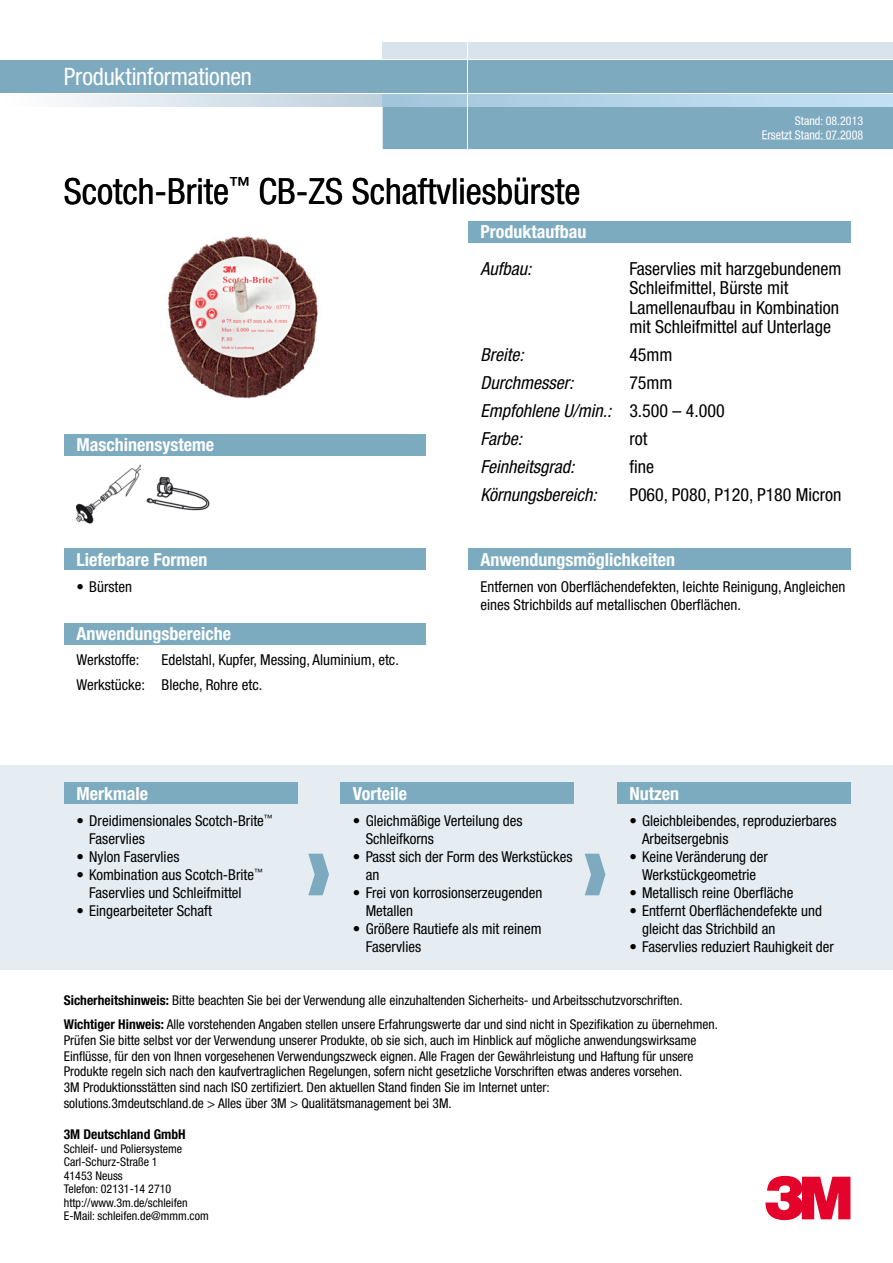
<style>
.page{position:relative;width:893px;height:1263px;background:#fff}
.page>*{position:absolute;margin:0;border:0;box-sizing:border-box;transform-origin:0 0}
.t1{font:condensed 36px "Helvetica Neue LT Pro";color:#000}
.t2{font:condensed 24px "Helvetica Neue LT Pro";letter-spacing:-.005em;color:#fff}
.t3{font:condensed 18px/19.5px "Helvetica Neue LT Pro";color:#000}
.t4{font:700 condensed 18px "Helvetica Neue LT Pro";color:#fff}
.t5{font:italic condensed 18px/28px "Helvetica Neue LT Pro";color:#000}
.t6{font:condensed 15px/18px "Helvetica Neue LT Pro";color:#000}
.t7{font:condensed 13.5px/15.8px "Helvetica Neue LT Pro";color:#000}
.t8{font:700 condensed 13.5px "Helvetica Neue LT Pro";color:#000}
.t9{font:condensed 12px/13.5px "Helvetica Neue LT Pro";color:#000}
.t10{font:condensed 12px/14.4px "Helvetica Neue LT Pro";color:#fff;text-align:right}
.s1{font-style:normal}
.s2{font-weight:700}
</style>
<div class="page">
<div style="left:0;top:60px;width:893px;height:34px;background:#7eaac0"></div>
<div style="left:383px;top:43px;width:510px;height:17px;background:#d9e3eb"></div>
<svg style="left:63px;top:94px;width:320px;height:12px;background:#d8e2ea"></svg>
<div style="left:383px;top:106px;width:510px;height:43px;background:#7eaac0"></div>
<svg style="left:383px;top:94px;width:510px;height:12px;background:#b4d3e7"></svg>
<div style="left:795px;top:116px;width:68px;height:9px;background:#7eaac0"></div>
<div style="left:762px;top:130px;width:101px;height:9px;background:#7eaac0"></div>
<hr style="left:0;top:93px;width:893px;height:1px;background:#fff">
<hr style="left:468px;top:43px;width:1px;height:106px;background:#fff">
<hr style="left:0;top:59px;width:893px;height:1px;background:#fff">
<svg style="left:765px;top:1176px;width:85px;height:44px"></svg>
<div style="left:0;top:765px;width:893px;height:204px;background:#e6edf2"></div>
<svg style="left:308px;top:854px;width:21px;height:41px"></svg>
<svg style="left:585px;top:854px;width:20px;height:41px"></svg>
<img style="left:167px;top:236px;width:151px;height:163px">
<div style="left:468px;top:221px;width:382px;height:21px;background:#7caabf"></div>
<div style="left:64px;top:434px;width:361px;height:21px;background:#7caabf"></div>
<img style="left:77px;top:464px;width:63px;height:60px">
<img style="left:147px;top:476px;width:63px;height:35px">
<div style="left:64px;top:549px;width:361px;height:21px;background:#7caabf"></div>
<div style="left:468px;top:549px;width:382px;height:21px;background:#7caabf"></div>
<div style="left:64px;top:783px;width:234px;height:21px;background:#7caabf"></div>
<div style="left:340px;top:783px;width:234px;height:21px;background:#7caabf"></div>
<div style="left:617px;top:783px;width:233px;height:21px;background:#7caabf"></div>
<div style="left:64px;top:623px;width:361px;height:21px;background:#7caabf"></div>
<h2 class="t2" style="left:64px;top:62px;width:190px">Produktinformationen</h2>
<p class="t10" style="left:762px;top:113px;width:103px">Stand: 08.2013<br>Ersetzt Stand: 07.2008</p>
<h1 class="t1" style="left:64px;top:170px;width:518px">Scotch-Brite<sup>™</sup> CB-ZS Schaftvliesbürste</h1>
<h3 class="t4" style="left:480px;top:221px;width:107px">Produktaufbau</h3>
<h3 class="t5" style="left:480px;top:254px;width:52px">Aufbau:</h3>
<h3 class="t3" style="left:629px;top:258px;width:214px">Faservlies mit harzgebundenem<br>Schleifmittel, Bürste mit<br>Lamellenaufbau in Kombination mit Schleifmittel auf Unterlage</h3>
<h3 class="t5" style="left:480px;top:341px;width:45px">Breite:</h3>
<h3 class="t3" style="left:629px;top:345px;width:45px">45mm</h3>
<h3 class="t5" style="left:480px;top:369px;width:94px">Durchmesser:</h3>
<h3 class="t5" style="left:480px;top:369px;width:246px;text-indent:149px"><span class="s1">75mm<br></span>Empfohlene U/min.: <span class="s1">3.500 – 4.000<br></span>Farbe:</h3>
<h3 class="t3" style="left:629px;top:429px;width:19px">rot</h3>
<h3 class="t4" style="left:77px;top:434px;width:139px">Maschinensysteme</h3>
<h3 class="t4" style="left:77px;top:548px;width:132px">Lieferbare Formen</h3>
<p class="t6" style="left:77px;top:578px;width:57px">• Bürsten</p>
<h3 class="t4" style="left:77px;top:623px;width:156px">Anwendungsbereiche</h3>
<p class="t6" style="left:77px;top:651px;width:64px">Werkstoffe:</p>
<p class="t6" style="left:77px;top:647px;width:324px;line-height:25px;text-indent:85px">Edelstahl, Kupfer, Messing, Aluminium, etc.<br>Werkstücke: Bleche, Rohre etc.</p>
<h3 class="t5" style="left:480px;top:453px;width:95px">Feinheitsgrad:</h3>
<h3 class="t3" style="left:629px;top:457px;width:26px">fine</h3>
<h3 class="t5" style="left:480px;top:481px;width:118px">Körnungsbereich:</h3>
<h3 class="t3" style="left:629px;top:485px;width:214px">P060, P080, P120, P180 Micron</h3>
<h3 class="t4" style="left:480px;top:548px;width:196px">Anwendungsmöglichkeiten</h3>
<p class="t6" style="left:480px;top:578px;width:366px">Entfernen von Oberflächendefekten, leichte Reinigung, Angleichen eines Strichbilds auf metallischen Oberflächen.</p>
<h3 class="t4" style="left:77px;top:782px;width:73px">Merkmale</h3>
<p class="t6" style="left:89px;top:812px;width:185px;text-indent:-13px">• Dreidimensionales Scotch-Brite<sup>™<br></sup>Faservlies</p>
<p class="t6" style="left:77px;top:848px;width:104px">• Nylon Faservlies</p>
<p class="t6" style="left:77px;top:866px;width:188px;text-align:center">• Kombination aus Scotch-Brite<sup>™<br></sup>Faservlies und Schleifmittel</p>
<p class="t6" style="left:77px;top:902px;width:137px">• Eingearbeiteter Schaft</p>
<h3 class="t4" style="left:353px;top:782px;width:56px">Vorteile</h3>
<p class="t6" style="left:366px;top:812px;width:158px;text-indent:-13px">• Gleichmäßige Verteilung des<br>Schleifkorns</p>
<p class="t6" style="left:366px;top:848px;width:208px;text-indent:-13px">• Passt sich der Form des Werkstückes an</p>
<p class="t6" style="left:366px;top:884px;width:178px;text-indent:-13px">• Frei von korrosionserzeugenden<br>Metallen</p>
<p class="t6" style="left:366px;top:920px;width:177px;text-indent:-13px">• Größere Rautiefe als mit reinem<br>Faservlies</p>
<h3 class="t4" style="left:629px;top:782px;width:51px">Nutzen</h3>
<p class="t6" style="left:642px;top:812px;width:196px;text-indent:-13px">• Gleichbleibendes, reproduzierbares<br>Arbeitsergebnis</p>
<p class="t6" style="left:629px;top:848px;width:140px;text-align:center">• Keine Veränderung der<br>Werkstückgeometrie</p>
<p class="t6" style="left:629px;top:884px;width:166px">• Metallisch reine Oberfläche</p>
<p class="t6" style="left:642px;top:902px;width:181px;text-indent:-13px">• Entfernt Oberflächendefekte und gleicht das Strichbild an</p>
<p class="t6" style="left:629px;top:938px;width:206px">• Faservlies reduziert Rauhigkeit der</p>
<p class="t7" style="left:64px;top:988px;width:656px;line-height:24.3px"><span class="s2">Sicherheitshinweis:</span> Bitte beachten Sie bei der Verwendung alle einzuhaltenden Sicherheits- und Arbeitsschutzvorschriften.<br><span class="s2">Wichtiger Hinweis:</span> Alle vorstehenden Angaben stellen unsere Erfahrungswerte dar und sind nicht in Spezifikation zu übernehmen.</p>
<p class="t7" style="left:64px;top:1032px;width:634px">Prüfen Sie bitte selbst vor der Verwendung unserer Produkte, ob sie sich, auch im Hinblick auf mögliche anwendungswirksame Einflüsse, für den von Ihnen vorgesehenen Verwendungszweck eignen. Alle Fragen der Gewährleistung und Haftung für unsere Produkte regeln sich nach den kaufvertraglichen Regelungen, sofern nicht gesetzliche Vorschriften etwas anderes vorsehen.<br>3M Produktionsstätten sind nach ISO zertifiziert. Den aktuellen Stand finden Sie im Internet unter:<br>solutions.3mdeutschland.de &gt; Alles über 3M &gt; Qualitätsmanagement bei 3M.</p>
<p class="t8" style="left:64px;top:1126px;width:123px">3M Deutschland GmbH</p>
<p class="t9" style="left:64px;top:1142px;width:146px">Schleif- und Poliersysteme<br>Carl-Schurz-Straße 1<br>41453 Neuss<br>Telefon: 02131-14 2710 http://www.3m.de/schleifen<br>E-Mail: schleifen.de@mmm.com</p>
</div>
